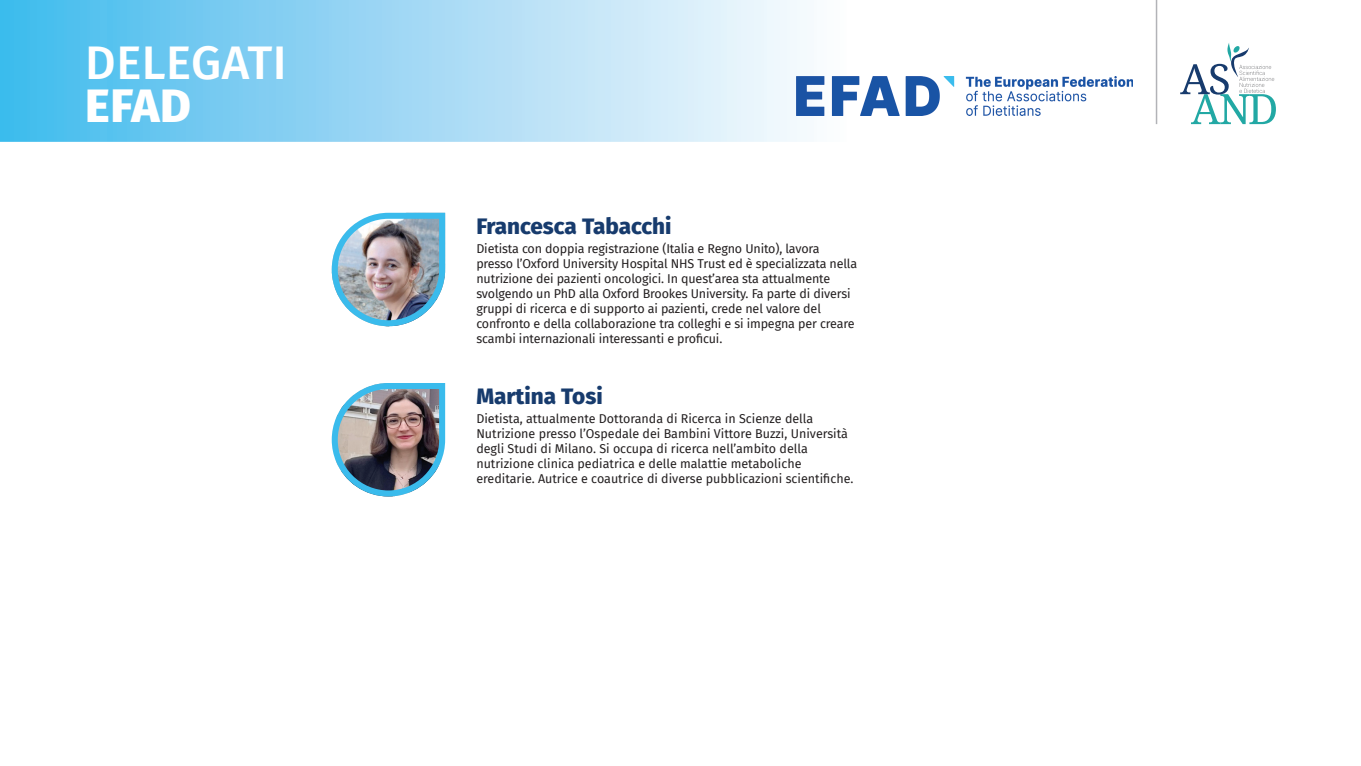
<style>
.page{position:relative;width:1361px;height:766px;background:#fff}
.page>*{position:absolute;margin:0;border:0;box-sizing:border-box;transform-origin:0 0}
.t1{font:500 47.2px "Fira Sans";letter-spacing:.01em;color:#fff}
.t2{font:800 47.2px "Fira Sans";color:#fff}
.t3{font:800 22.5px "Fira Sans";color:#173b6d}
.t4{font:12.5px/15px "Fira Sans";letter-spacing:-.01em;color:#231f20}
</style>
<div class="page">
<svg style="left:0;top:0;width:844px;height:142px;background:#9fd9f4"></svg>
<img style="left:331px;top:383px;width:115px;height:114px">
<img style="left:331px;top:212px;width:115px;height:115px">
<img style="left:796px;top:76px;width:337px;height:39px">
<svg style="left:1180px;top:43px;width:96px;height:81px"></svg>
<hr style="left:1155px;top:0;width:2px;height:124px;background:#b2b3b7">
<h1 class="t1" style="left:85px;top:25px;width:203px">DELEGATI</h1>
<h1 class="t2" style="left:85px;top:64px;width:107px">EFAD</h1>
<h2 class="t3" style="left:476px;top:206px;width:197px">Francesca Tabacchi</h2>
<p class="t4" style="left:476px;top:241px;width:382px">Dietista con doppia registrazione (Italia e Regno Unito), lavora presso l’Oxford University Hospital NHS Trust ed è specializzata nella nutrizione dei pazienti oncologici. In quest’area sta attualmente svolgendo un PhD alla Oxford Brookes University. Fa parte di diversi gruppi di ricerca e di supporto ai pazienti, crede nel valore del confronto e della collaborazione tra colleghi e si impegna per creare scambi internazionali interessanti e proficui.</p>
<h2 class="t3" style="left:476px;top:376px;width:128px">Martina Tosi</h2>
<p class="t4" style="left:476px;top:411px;width:378px">Dietista, attualmente Dottoranda di Ricerca in Scienze della Nutrizione presso l’Ospedale dei Bambini Vittore Buzzi, Università degli Studi di Milano. Si occupa di ricerca nell’ambito della nutrizione clinica pediatrica e delle malattie metaboliche ereditarie. Autrice e coautrice di diverse pubblicazioni scientifiche.</p>
</div>
